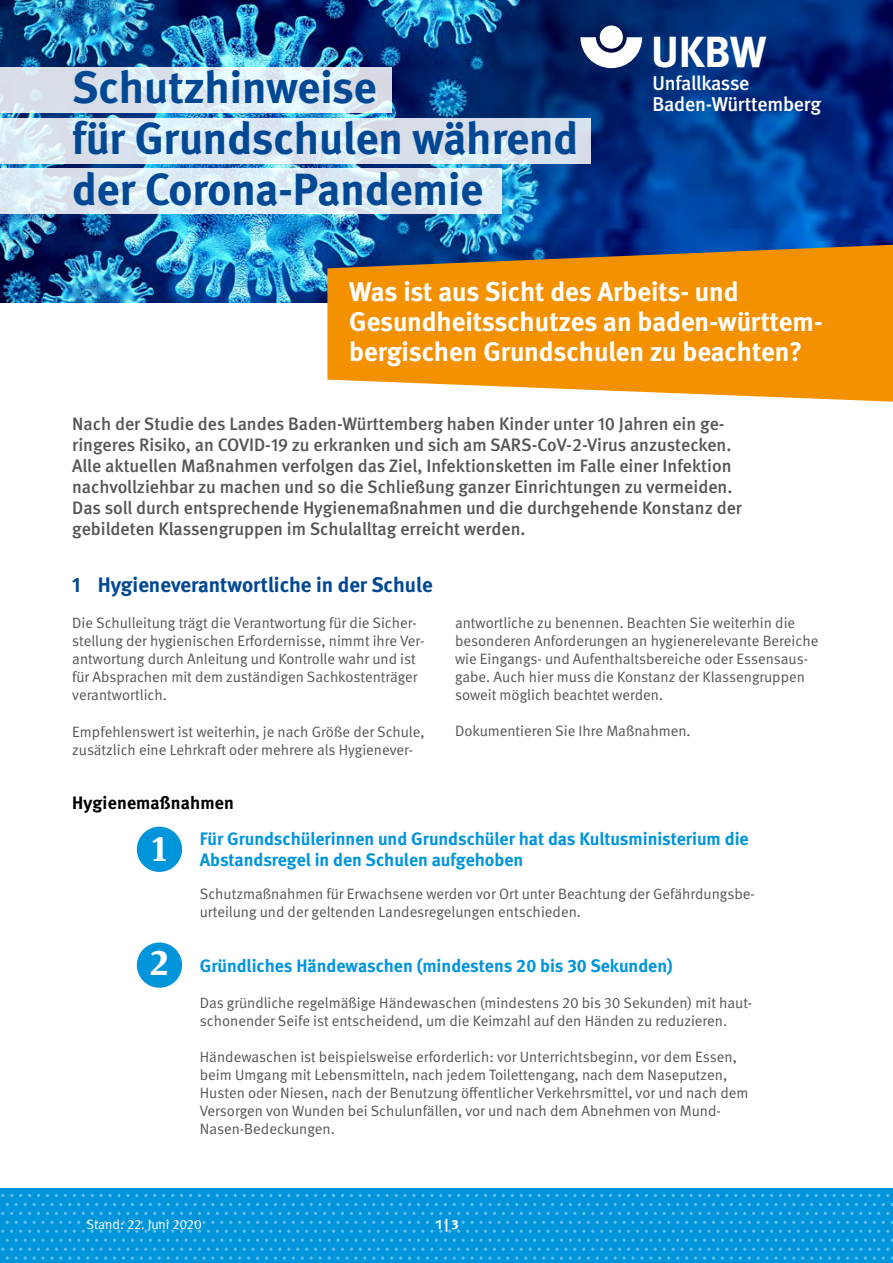
<style>
.page{position:relative;width:893px;height:1263px;background:#fff}
.page>*{position:absolute;margin:0;border:0;box-sizing:border-box;transform-origin:0 0}
._24pt_Unter-Übersc{font:700 45px/51px "DGUV Meta";color:#004893}
.t1{font:700 43.5px "DGUV Meta";color:#fff}
._24pt_Unter-Übersc-2{font:700 36px "DGUV Meta Serif";color:#fff}
._24pt_Unter-Übersc-3{font:700 27px/30px "DGUV Meta";color:#fff}
._10pt_Anleser{font:700 21px "DGUV Meta";color:#004893}
.t2{font:500 19.95px "DGUV Meta";letter-spacing:-.015em;color:#fff}
._12pt_Anleser{font:500 18px/21px "DGUV Meta";color:#565655}
.Fließtext{font:700 18px/21px "DGUV Meta";color:#0095db}
._10pt_Anleser-2{font:700 18px "DGUV Meta";letter-spacing:.01em;color:#000}
.Fließtext-2{font:15px/18px "DGUV Meta";color:#565655}
._10pt_Anleser-3{font:15px/18px "DGUV Meta";color:#565655}
.Fließtext-3{font:13.5px "DGUV Meta";color:#fff}
.Fließtext-4{font:700 13.5px "DGUV Meta";color:#fff}
</style>
<div class="page">
<div style="left:0;top:1188px;width:893px;height:75px;background:#0095db"></div>
<svg style="left:243px;top:1194px;width:38px;height:3px"></svg>
<svg style="left:386px;top:1194px;width:47px;height:3px"></svg>
<svg style="left:538px;top:1194px;width:38px;height:3px"></svg>
<svg style="left:681px;top:1194px;width:38px;height:3px"></svg>
<svg style="left:824px;top:1194px;width:38px;height:3px"></svg>
<svg style="left:243px;top:1212px;width:38px;height:3px"></svg>
<svg style="left:386px;top:1212px;width:47px;height:3px"></svg>
<svg style="left:538px;top:1212px;width:38px;height:3px"></svg>
<svg style="left:681px;top:1212px;width:38px;height:3px"></svg>
<svg style="left:824px;top:1212px;width:38px;height:3px"></svg>
<svg style="left:176px;top:1203px;width:38px;height:3px"></svg>
<svg style="left:319px;top:1203px;width:38px;height:3px"></svg>
<svg style="left:462px;top:1203px;width:38px;height:3px"></svg>
<svg style="left:605px;top:1203px;width:38px;height:3px"></svg>
<svg style="left:748px;top:1203px;width:38px;height:3px"></svg>
<svg style="left:176px;top:1221px;width:38px;height:3px"></svg>
<svg style="left:319px;top:1221px;width:38px;height:3px"></svg>
<svg style="left:462px;top:1221px;width:38px;height:3px"></svg>
<svg style="left:605px;top:1221px;width:38px;height:3px"></svg>
<svg style="left:748px;top:1221px;width:38px;height:3px"></svg>
<svg style="left:171px;top:1230px;width:186px;height:30px"></svg>
<svg style="left:359px;top:1230px;width:173px;height:30px"></svg>
<svg style="left:533px;top:1230px;width:186px;height:30px"></svg>
<svg style="left:721px;top:1230px;width:168px;height:30px"></svg>
<svg style="left:100px;top:1194px;width:38px;height:3px"></svg>
<svg style="left:100px;top:1212px;width:38px;height:3px"></svg>
<svg style="left:33px;top:1203px;width:38px;height:3px"></svg>
<svg style="left:33px;top:1221px;width:38px;height:3px"></svg>
<svg style="left:1px;top:1230px;width:169px;height:30px"></svg>
<img style="left:0;top:0;width:893px;height:303px">
<svg style="left:327px;top:245px;width:566px;height:157px;background:#e2931d"></svg>
<div style="left:600px;top:26px;width:23px;height:23px;background:#fff;border-radius:50%"></div>
<svg style="left:580px;top:37px;width:62px;height:31px"></svg>
<svg style="left:0;top:68px;width:391px;height:45px;background:#dde8f0"></svg>
<svg style="left:0;top:118px;width:591px;height:45px;background:#dbe7f0"></svg>
<svg style="left:0;top:168px;width:502px;height:45px;background:#ddebf4"></svg>
<div style="left:137px;top:827px;width:45px;height:45px;background:#0095db;border-radius:50%"></div>
<div style="left:137px;top:942px;width:45px;height:46px;background:#0095db;border-radius:50%"></div>
<p class="_24pt_Unter-Übersc" style="left:72px;top:63px;width:508px">Schutzhinweise<br>für Grundschulen während der Corona-Pandemie</p>
<p class="t1" style="left:651px;top:26px;width:117px">UKBW</p>
<p class="t2" style="left:652px;top:71px;width:99px">Unfallkasse</p>
<p class="t2" style="left:652px;top:92px;width:170px">Baden-Württemberg</p>
<p class="_24pt_Unter-Übersc-3" style="left:349px;top:277px;width:475px">Was ist aus Sicht des Arbeits- und<br>Gesundheitsschutzes an baden-württem&shy;bergischen Grundschulen zu beachten?</p>
<p class="_12pt_Anleser" style="left:72px;top:413px;width:671px">Nach der Studie des Landes Baden-Württemberg haben Kinder unter 10 Jahren ein ge&shy;ringeres Risiko, an COVID-19 zu erkranken und sich am SARS-CoV-2-Virus anzustecken.<br>Alle aktuellen Maßnahmen verfolgen das Ziel, Infektionsketten im Falle einer Infektion nachvollziehbar zu machen und so die Schließung ganzer Einrichtungen zu vermeiden.<br>Das soll durch entsprechende Hygienemaßnahmen und die durchgehende Konstanz der gebildeten Klassengruppen im Schulalltag erreicht werden.</p>
<p class="_10pt_Anleser" style="left:72px;top:572px;width:362px">1 Hygieneverantwortliche in der Schule</p>
<p class="_10pt_Anleser-3" style="left:72px;top:614px;width:354px">Die Schulleitung trägt die Verantwortung für die Sicher&shy;stellung der hygienischen Erfordernisse, nimmt ihre Ver&shy;antwortung durch Anleitung und Kontrolle wahr und ist für Absprachen mit dem zuständigen Sachkostenträger verantwortlich.</p>
<p class="_10pt_Anleser-3" style="left:72px;top:723px;width:354px">Empfehlenswert ist weiterhin, je nach Größe der Schule, zusätzlich eine Lehrkraft oder mehrere als Hygienever-</p>
<p class="_10pt_Anleser-2" style="left:72px;top:792px;width:163px">Hygienemaßnahmen</p>
<p class="_10pt_Anleser-3" style="left:455px;top:614px;width:365px">antwortliche zu benennen. Beachten Sie weiterhin die besonderen Anforderungen an hygienerelevante Bereiche wie Eingangs- und Aufenthaltsbereiche oder Essensaus&shy;gabe. Auch hier muss die Konstanz der Klassengruppen soweit möglich beachtet werden.</p>
<p class="_10pt_Anleser-3" style="left:455px;top:722px;width:237px">Dokumentieren Sie Ihre Maßnahmen.</p>
<p class="_24pt_Unter-Übersc-2" style="left:152px;top:826px;width:17px">1</p>
<p class="_24pt_Unter-Übersc-2" style="left:150px;top:940px;width:19px">2</p>
<p class="Fließtext" style="left:200px;top:828px;width:550px">Für Grundschülerinnen und Grundschüler hat das Kultusministerium die<br>Abstandsregel in den Schulen aufgehoben</p>
<p class="Fließtext-2" style="left:200px;top:885px;width:556px">Schutzmaßnahmen für Erwachsene werden vor Ort unter Beachtung der Gefährdungsbe&shy;urteilung und der geltenden Landesregelungen entschieden.</p>
<p class="Fließtext" style="left:200px;top:955px;width:474px">Gründliches Händewaschen (mindestens 20 bis 30 Sekunden)</p>
<p class="Fließtext-2" style="left:200px;top:994px;width:554px">Das gründliche regelmäßige Händewaschen (mindestens 20 bis 30 Sekunden) mit haut&shy;schonender Seife ist entscheidend, um die Keimzahl auf den Händen zu reduzieren.</p>
<p class="Fließtext-2" style="left:200px;top:1048px;width:550px">Händewaschen ist beispielsweise erforderlich: vor Unterrichtsbeginn, vor dem Essen, beim Umgang mit Lebensmitteln, nach jedem Toilettengang, nach dem Naseputzen, Husten oder Niesen, nach der Benutzung öffentlicher Verkehrsmittel, vor und nach dem Versorgen von Wunden bei Schulunfällen, vor und nach dem Abnehmen von Mund-Nasen-Bedeckungen.</p>
<p class="Fließtext-3" style="left:86px;top:1217px;width:117px">Stand: 22. Juni 2020</p>
<p class="Fließtext-4" style="left:437px;top:1217px;width:24px">1 | 3</p>
</div>
